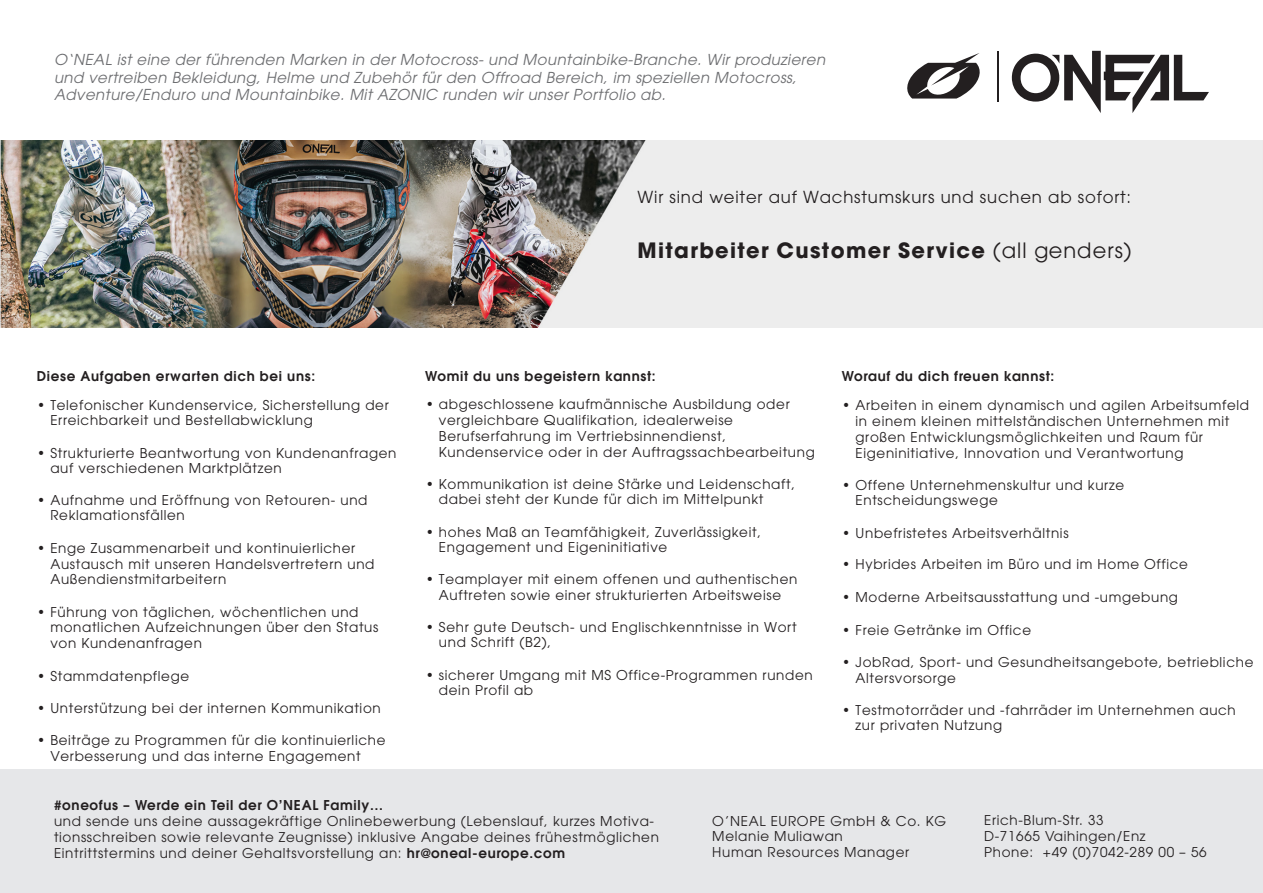
<style>
.page{position:relative;width:1263px;height:893px;background:#fff}
.page>*{position:absolute;margin:0;border:0;box-sizing:border-box;transform-origin:0 0}
.t1{font:700 21px "ITC Avant Garde Pro";letter-spacing:.065em;color:#231f20}
.t2{font:16.5px "ITC Avant Garde Pro";letter-spacing:.05em;color:#231f20}
.t3{font:italic 15px/17.4px "ITC Avant Garde Pro";letter-spacing:.03em;color:#6c6d70}
.t4{font:13.5px/15.3px "ITC Avant Garde Pro";letter-spacing:.05em;color:#231f20}
.t5{font:600 13.5px "ITC Avant Garde Pro";letter-spacing:.05em;color:#231f20}
.s1{font-weight:400}
.s2{font-weight:600}
</style>
<div class="page">
<img style="left:1px;top:141px;width:1262px;height:186px">
<div style="left:0;top:770px;width:1263px;height:123px;background:#e6e7e9"></div>
<svg style="left:907px;top:53px;width:73px;height:46px"></svg>
<svg style="left:1012px;top:51px;width:197px;height:62px"></svg>
<hr style="left:998px;top:51px;width:1px;height:51px;background:#231f20">
<p class="t3" style="left:54px;top:51px;width:773px">O‘NEAL ist eine der führenden Marken in der Motocross- und Mountainbike-Branche. Wir produzieren und vertreiben Bekleidung, Helme und Zubehör für den Offroad Bereich, im speziellen Motocross,<br>Adventure/Enduro und Mountainbike. Mit AZONIC runden wir unser Portfolio ab.</p>
<p class="t2" style="left:638px;top:187px;width:495px">Wir sind weiter auf Wachstumskurs und suchen ab sofort:</p>
<p class="t1" style="left:638px;top:236px;width:496px">Mitarbeiter Customer Service <span class="s1">(all genders)</span></p>
<p class="t5" style="left:37px;top:367px;width:280px">Diese Aufgaben erwarten dich bei uns:</p>
<p class="t4" style="left:50px;top:397px;width:340px;text-indent:-13px">• Telefonischer Kundenservice, Sicherstellung der<br>Erreichbarkeit und Bestellabwicklung</p>
<p class="t4" style="left:50px;top:445px;width:348px;text-indent:-13px">• Strukturierte Beantwortung von Kundenanfragen auf verschiedenen Marktplätzen</p>
<p class="t4" style="left:50px;top:492px;width:319px;text-indent:-13px">• Aufnahme und Eröffnung von Retouren- und<br>Reklamationsfällen</p>
<p class="t4" style="left:50px;top:540px;width:326px;line-height:15.8px;text-indent:-13px">• Enge Zusammenarbeit und kontinuierlicher<br>Austausch mit unseren Handelsvertretern und<br>Außendienstmitarbeitern</p>
<p class="t4" style="left:50px;top:604px;width:329px;line-height:15.8px;text-indent:-13px">• Führung von täglichen, wöchentlichen und monatlichen Aufzeichnungen über den Status von Kundenanfragen</p>
<p class="t4" style="left:37px;top:668px;width:154px">• Stammdatenpflege</p>
<p class="t4" style="left:37px;top:700px;width:345px">• Unterstützung bei der internen Kommunikation</p>
<p class="t4" style="left:50px;top:733px;width:337px;text-indent:-13px">• Beiträge zu Programmen für die kontinuierliche<br>Verbesserung und das interne Engagement</p>
<p class="t5" style="left:425px;top:367px;width:232px">Womit du uns begeistern kannst:</p>
<p class="t4" style="left:439px;top:396px;width:377px;line-height:15.9px;text-indent:-13px">• abgeschlossene kaufmännische Ausbildung oder vergleichbare Qualifikation, idealerweise Berufserfahrung im Vertriebsinnendienst, Kundenservice oder in der Auftragssachbearbeitung</p>
<p class="t4" style="left:439px;top:476px;width:358px;text-indent:-13px">• Kommunikation ist deine Stärke und Leidenschaft, dabei steht der Kunde für dich im Mittelpunkt</p>
<p class="t4" style="left:439px;top:524px;width:324px;text-indent:-13px">• hohes Maß an Teamfähigkeit, Zuverlässigkeit,<br>Engagement und Eigeninitiative</p>
<p class="t4" style="left:426px;top:572px;width:373px;text-align:center">• Teamplayer mit einem offenen und authentischen<br>Auftreten sowie einer strukturierten Arbeitsweise</p>
<p class="t4" style="left:439px;top:619px;width:359px;text-indent:-13px">• Sehr gute Deutsch- und Englischkenntnisse in Wort und Schrift (B2),</p>
<p class="t4" style="left:439px;top:667px;width:375px;text-indent:-13px">• sicherer Umgang mit MS Office-Programmen runden dein Profil ab</p>
<p class="t5" style="left:842px;top:367px;width:214px">Worauf du dich freuen kannst:</p>
<p class="t4" style="left:855px;top:397px;width:395px;line-height:15.9px;text-indent:-13px">• Arbeiten in einem dynamisch und agilen Arbeitsumfeld in einem kleinen mittelständischen Unternehmen mit großen Entwicklungsmöglichkeiten und Raum für Eigeninitiative, Innovation und Verantwortung</p>
<p class="t4" style="left:855px;top:477px;width:270px;text-indent:-13px">• Offene Unternehmenskultur und kurze<br>Entscheidungswege</p>
<p class="t4" style="left:842px;top:525px;width:228px">• Unbefristetes Arbeitsverhältnis</p>
<p class="t4" style="left:842px;top:556px;width:347px">• Hybrides Arbeiten im Büro und im Home Office</p>
<p class="t4" style="left:842px;top:590px;width:337px">• Moderne Arbeitsausstattung und -umgebung</p>
<p class="t4" style="left:842px;top:622px;width:190px">• Freie Getränke im Office</p>
<p class="t4" style="left:855px;top:654px;width:399px;text-indent:-13px">• JobRad, Sport- und Gesundheitsangebote, betriebliche<br>Altersvorsorge</p>
<p class="t4" style="left:855px;top:702px;width:382px;text-indent:-13px">• Testmotorräder und -fahrräder im Unternehmen auch zur privaten Nutzung</p>
<p class="t5" style="left:54px;top:796px;width:331px">#oneofus – Werde ein Teil der O’NEAL Family…</p>
<p class="t4" style="left:54px;top:813px;width:602px">und sende uns deine aussagekräftige Onlinebewerbung (Lebenslauf, kurzes Motiva-</p>
<p class="t4" style="left:54px;top:829px;width:606px">tionsschreiben sowie relevante Zeugnisse) inklusive Angabe deines frühestmöglichen</p>
<p class="t4" style="left:54px;top:845px;width:513px">Eintrittstermins und deiner Gehaltsvorstellung an: <span class="s2">hr@oneal-europe.com</span></p>
<p class="t4" style="left:712px;top:813px;width:235px;line-height:15.8px">O’NEAL EUROPE GmbH &amp; Co. KG<br>Melanie Muliawan<br>Human Resources Manager</p>
<p class="t4" style="left:984px;top:812px;width:121px">Erich-Blum-Str. 33</p>
<p class="t4" style="left:984px;top:828px;width:163px">D-71665 Vaihingen/Enz</p>
<p class="t4" style="left:984px;top:844px;width:224px">Phone: +49 (0)7042-289 00 – 56</p>
</div>
